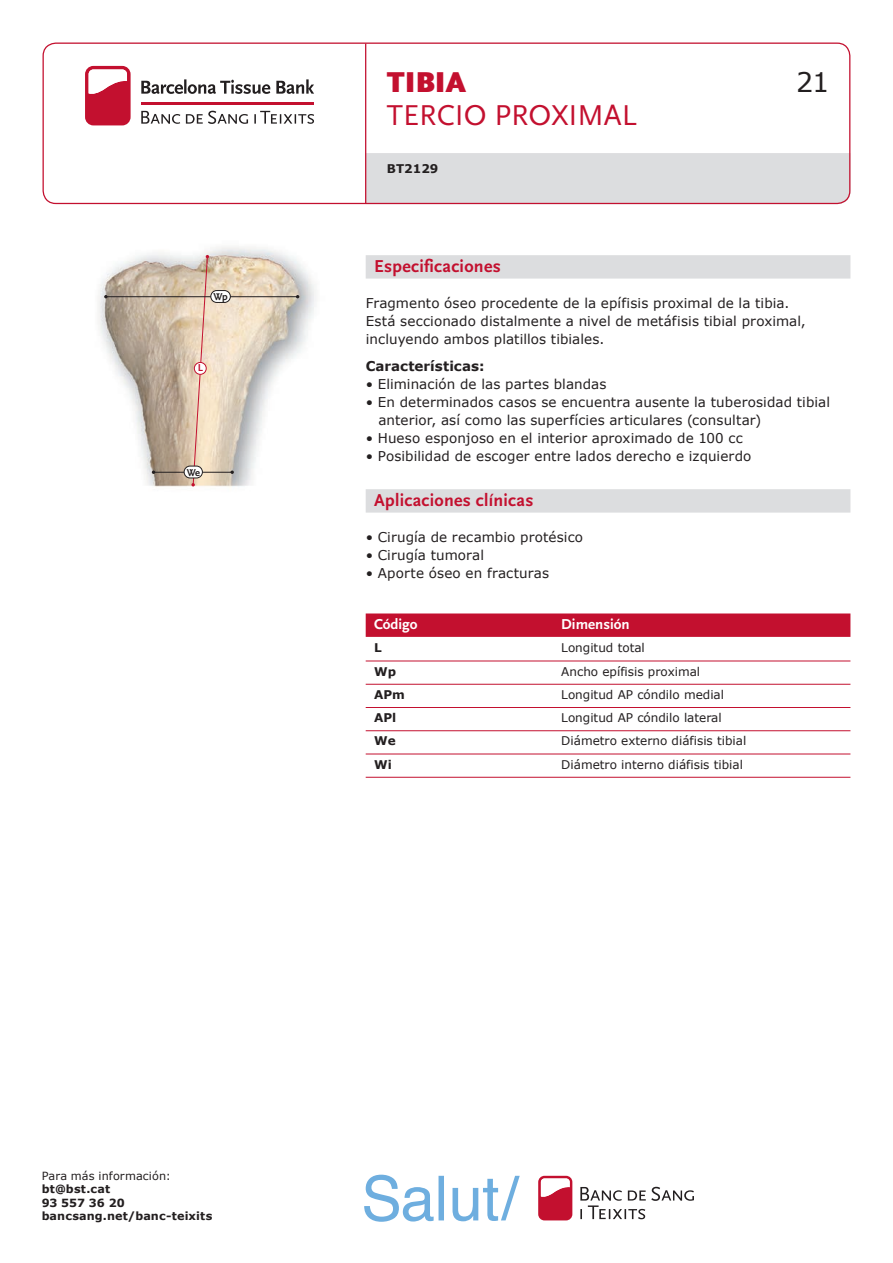
<style>
.page{position:relative;width:893px;height:1263px;background:#fff}
.page>*{position:absolute;margin:0;border:0;box-sizing:border-box;transform-origin:0 0}
.t1{font:30px "Scala Sans";color:#c3102f}
.t2{font:900 30px "Scala Sans";letter-spacing:-.005em;color:#c3102f}
.t3{font:27px "Verdana";color:#231f20}
.t4{font:700 18px "Scala Sans";letter-spacing:.015em;color:#c3102f}
.t5{font:700 15px "Scala Sans";color:#fff}
.t6{font:13.5px/18px "Verdana";letter-spacing:.01em;color:#231f20}
.t7{font:700 13.5px "Verdana";letter-spacing:.005em;color:#231f20}
.t8{font:12px "Verdana";color:#231f20}
.t9{font:700 12px "Verdana";color:#231f20}
.t10{font:700 11.25px/13.5px "Verdana";letter-spacing:.01em;color:#231f20}
.t11{font:11.25px "Verdana";letter-spacing:.01em;color:#231f20}
.t12{font:700 10.5px "Scala Sans";color:#231f20}
.t13{font:700 10.5px "Scala Sans";color:#c3102f}
</style>
<div class="page">
<div style="left:366px;top:153px;width:484px;height:51px;background:#dcdddf"></div>
<div style="left:43px;top:43px;width:807px;height:161px;border:1px solid #c3102f;border-radius:13px"></div>
<hr style="left:365px;top:44px;width:1px;height:159px;background:#c3102f">
<svg style="left:580px;top:1187px;width:114px;height:32px"></svg>
<svg style="left:538px;top:1176px;width:34px;height:44px"></svg>
<svg style="left:364px;top:1175px;width:156px;height:47px"></svg>
<svg style="left:85px;top:66px;width:46px;height:59px"></svg>
<svg style="left:141px;top:79px;width:173px;height:45px"></svg>
<div style="left:366px;top:255px;width:484px;height:24px;background:#dcdddf"></div>
<div style="left:366px;top:489px;width:484px;height:24px;background:#dcdddf"></div>
<div style="left:366px;top:613px;width:484px;height:24px;background:#c3102f"></div>
<hr style="left:366px;top:660px;width:484px;height:1px;background:#c3102f">
<hr style="left:366px;top:684px;width:484px;height:1px;background:#c3102f">
<hr style="left:366px;top:707px;width:484px;height:1px;background:#c3102f">
<hr style="left:366px;top:730px;width:484px;height:1px;background:#c3102f">
<hr style="left:366px;top:753px;width:484px;height:1px;background:#c3102f">
<hr style="left:366px;top:777px;width:484px;height:1px;background:#c3102f">
<img style="left:98px;top:247px;width:218px;height:240px">
<svg style="left:191px;top:255px;width:18px;height:231px;background:#e7ccb6"></svg>
<div style="left:194px;top:362px;width:12px;height:12px;background:#fff;border-radius:50%"></div>
<div style="left:194px;top:362px;width:13px;height:13px;border:1px solid #c3102f;border-radius:50%"></div>
<hr style="left:153px;top:472px;width:79px;height:1px;background:#231f20">
<svg style="left:230px;top:470px;width:4px;height:4px"></svg>
<div style="left:184px;top:466px;width:18px;height:12px;background:#fff;border-radius:6px"></div>
<div style="left:184px;top:466px;width:19px;height:12px;border:1px solid #231f20;border-radius:6px"></div>
<hr style="left:106px;top:296px;width:192px;height:1px;background:#231f20">
<div style="left:211px;top:291px;width:19px;height:11px;background:#fff;border-radius:6px"></div>
<div style="left:210px;top:290px;width:21px;height:13px;border:1px solid #231f20;border-radius:6px"></div>
<p class="t12" style="left:213px;top:291px;width:16px">Wp</p>
<p class="t13" style="left:198px;top:362px;width:7px">L</p>
<p class="t12" style="left:187px;top:466px;width:15px">We</p>
<h1 class="t2" style="left:387px;top:66px;width:81px">TIBIA</h1>
<h2 class="t3" style="left:796px;top:64px;width:35px">21</h2>
<h1 class="t1" style="left:387px;top:99px;width:251px">TERCIO PROXIMAL</h1>
<p class="t9" style="left:387px;top:160px;width:53px">BT2129</p>
<h3 class="t4" style="left:374px;top:257px;width:128px">Especificaciones</h3>
<p class="t6" style="left:366px;top:294px;width:442px">Fragmento óseo procedente de la epífisis proximal de la tibia.<br>Está seccionado distalmente a nivel de metáfisis tibial proximal, incluyendo ambos platillos tibiales.</p>
<p class="t7" style="left:366px;top:357px;width:120px">Características:</p>
<p class="t6" style="left:366px;top:375px;width:242px">• Eliminación de las partes blandas</p>
<p class="t6" style="left:378px;top:393px;width:453px;text-indent:-13px">• En determinados casos se encuentra ausente la tuberosidad tibial anterior, así como las superfícies articulares (consultar)</p>
<p class="t6" style="left:366px;top:429px;width:379px">• Hueso esponjoso en el interior aproximado de 100 cc</p>
<p class="t6" style="left:366px;top:447px;width:387px">• Posibilidad de escoger entre lados derecho e izquierdo</p>
<h3 class="t4" style="left:374px;top:491px;width:161px">Aplicaciones clínicas</h3>
<p class="t6" style="left:366px;top:528px;width:219px">• Cirugía de recambio protésico</p>
<p class="t6" style="left:366px;top:546px;width:120px">• Cirugía tumoral</p>
<p class="t6" style="left:366px;top:564px;width:185px">• Aporte óseo en fracturas</p>
<p class="t5" style="left:374px;top:616px;width:45px">Código</p>
<p class="t5" style="left:561px;top:616px;width:70px">Dimensión</p>
<p class="t9" style="left:374px;top:640px;width:9px">L</p>
<p class="t8" style="left:561px;top:640px;width:85px">Longitud total</p>
<p class="t9" style="left:374px;top:663px;width:23px">Wp</p>
<p class="t8" style="left:561px;top:663px;width:140px">Ancho epífisis proximal</p>
<p class="t9" style="left:374px;top:686px;width:32px">APm</p>
<p class="t8" style="left:561px;top:686px;width:164px">Longitud AP cóndilo medial</p>
<p class="t9" style="left:374px;top:709px;width:24px">APl</p>
<p class="t8" style="left:561px;top:710px;width:162px">Longitud AP cóndilo lateral</p>
<p class="t9" style="left:374px;top:733px;width:23px">We</p>
<p class="t8" style="left:561px;top:733px;width:187px">Diámetro externo diáfisis tibial</p>
<p class="t9" style="left:374px;top:756px;width:19px">Wi</p>
<p class="t8" style="left:561px;top:756px;width:183px">Diámetro interno diáfisis tibial</p>
<p class="t11" style="left:42px;top:1168px;width:131px">Para más información:</p>
<p class="t10" style="left:42px;top:1182px;width:172px">bt@bst.cat<br>93 557 36 20 bancsang.net/banc-teixits</p>
</div>
